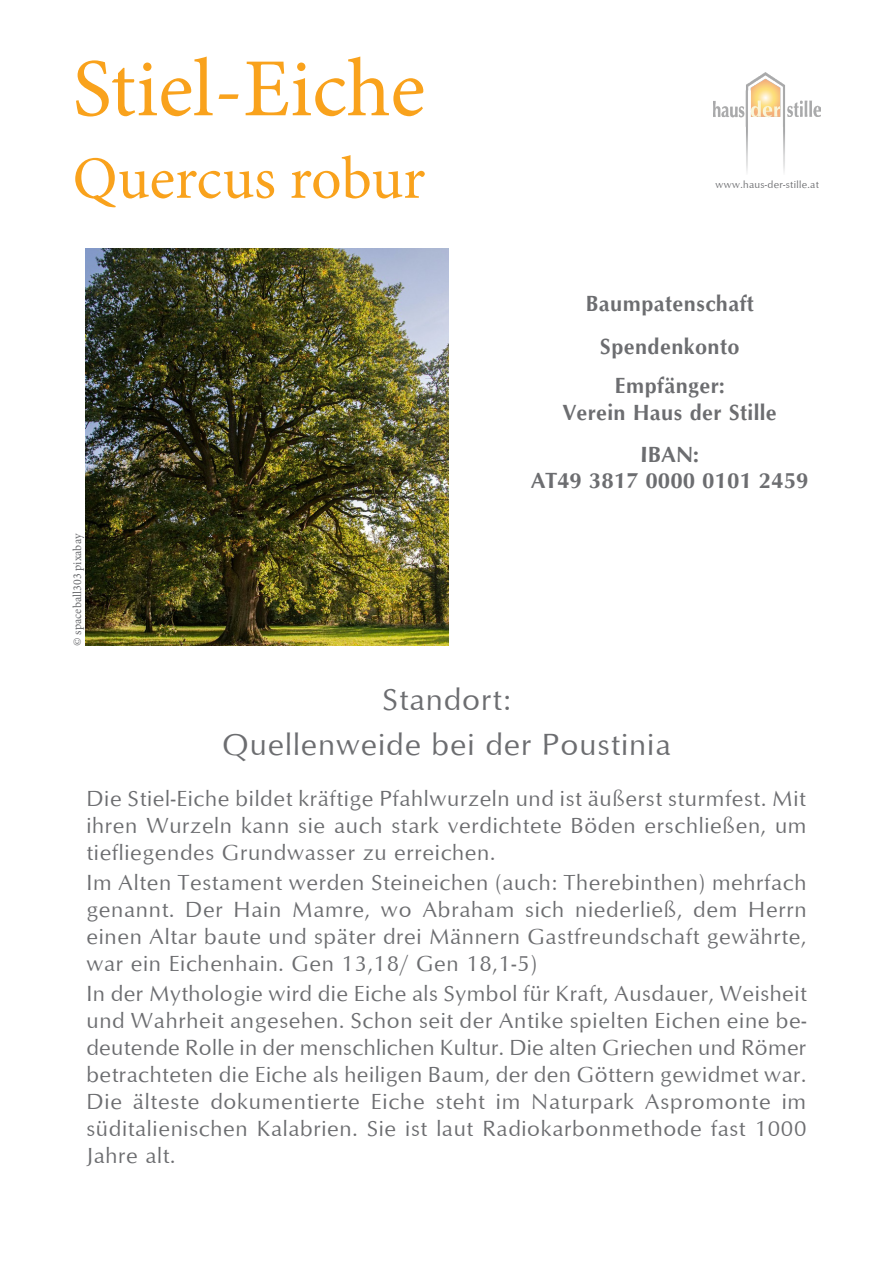
<style>
.page{position:relative;width:893px;height:1263px;background:#fff}
.page>*{position:absolute;margin:0;border:0;box-sizing:border-box;transform-origin:0 0}
.t1{font:82.5px "Minion Pro";color:#f9a21c}
.t2{font:60px "Minion Pro";color:#f9a21c}
.Standort{font:31.5px/44.7px "Optimum";letter-spacing:.03em;color:#6c6d70;text-align:center}
.Standort-2{font:22.5px/27px "Optimum";letter-spacing:.03em;color:#6c6d70;text-align:justify}
.t3{font:700 22.5px "Optimum";letter-spacing:.02em;color:#6c6d70;scale:.95 1}
.t4{font:700 22.5px "Optimum";color:#6c6d70}
.t5{font:700 22.5px "Optimum";letter-spacing:.02em;color:#6c6d70}
.t6{font:12px "Minion Pro";color:#6c6d70}
.Standort-3{font:10.5px "Optimum";letter-spacing:.03em;color:#6c6d70}
</style>
<div class="page">
<img style="left:85px;top:248px;width:363px;height:398px">
<img style="left:714px;top:72px;width:107px;height:100px">
<p class="t1" style="left:73px;top:34px;width:354px">Stiel-Eiche</p>
<p class="t2" style="left:73px;top:138px;width:354px">Quercus robur</p>
<p class="t6" style="left:69px;top:646px;width:114px;rotate:-90deg">© spaceball303 pixabay</p>
<p class="Standort-3" style="left:716px;top:178px;width:105px">www.haus-der-stille.at</p>
<p class="t3" style="left:586px;top:291px;width:178px">Baumpatenschaft</p>
<p class="t3" style="left:600px;top:333px;width:148px">Spendenkonto</p>
<p class="t3" style="left:615px;top:373px;width:117px">Empfänger:</p>
<p class="t3" style="left:563px;top:399px;width:227px">Verein Haus der Stille</p>
<p class="t5" style="left:641px;top:442px;width:60px">IBAN:</p>
<p class="t4" style="left:531px;top:468px;width:279px">AT49 3817 0000 0101 2459</p>
<p class="Standort" style="left:222px;top:676px;width:450px">Standort:<br>Quellenweide bei der Poustinia</p>
<p class="Standort-2" style="left:86px;top:784px;width:721px">Die Stiel-Eiche bildet kräftige Pfahlwurzeln und ist äußerst sturmfest. Mit ihren Wurzeln kann sie auch stark verdichtete Böden erschließen, um tiefliegendes Grundwasser zu erreichen.</p>
<p class="Standort-2" style="left:86px;top:868px;width:722px">Im Alten Testament werden Steineichen (auch: Therebinthen) mehrfach genannt. Der Hain Mamre, wo Abraham sich niederließ, dem Herrn einen Altar baute und später drei Männern Gastfreundschaft gewährte, war ein Eichenhain. Gen 13,18/ Gen 18,1-5)</p>
<p class="Standort-2" style="left:86px;top:979px;width:722px">In der Mythologie wird die Eiche als Symbol für Kraft, Ausdauer, Weisheit und Wahrheit angesehen. Schon seit der Antike spielten Eichen eine be&shy;deutende Rolle in der menschlichen Kultur. Die alten Griechen und Römer betrachteten die Eiche als heiligen Baum, der den Göttern gewidmet war.<br>Die älteste dokumentierte Eiche steht im Naturpark Aspromonte im süditalienischen Kalabrien. Sie ist laut Radiokarbonmethode fast 1000<br>Jahre alt.</p>
</div>
